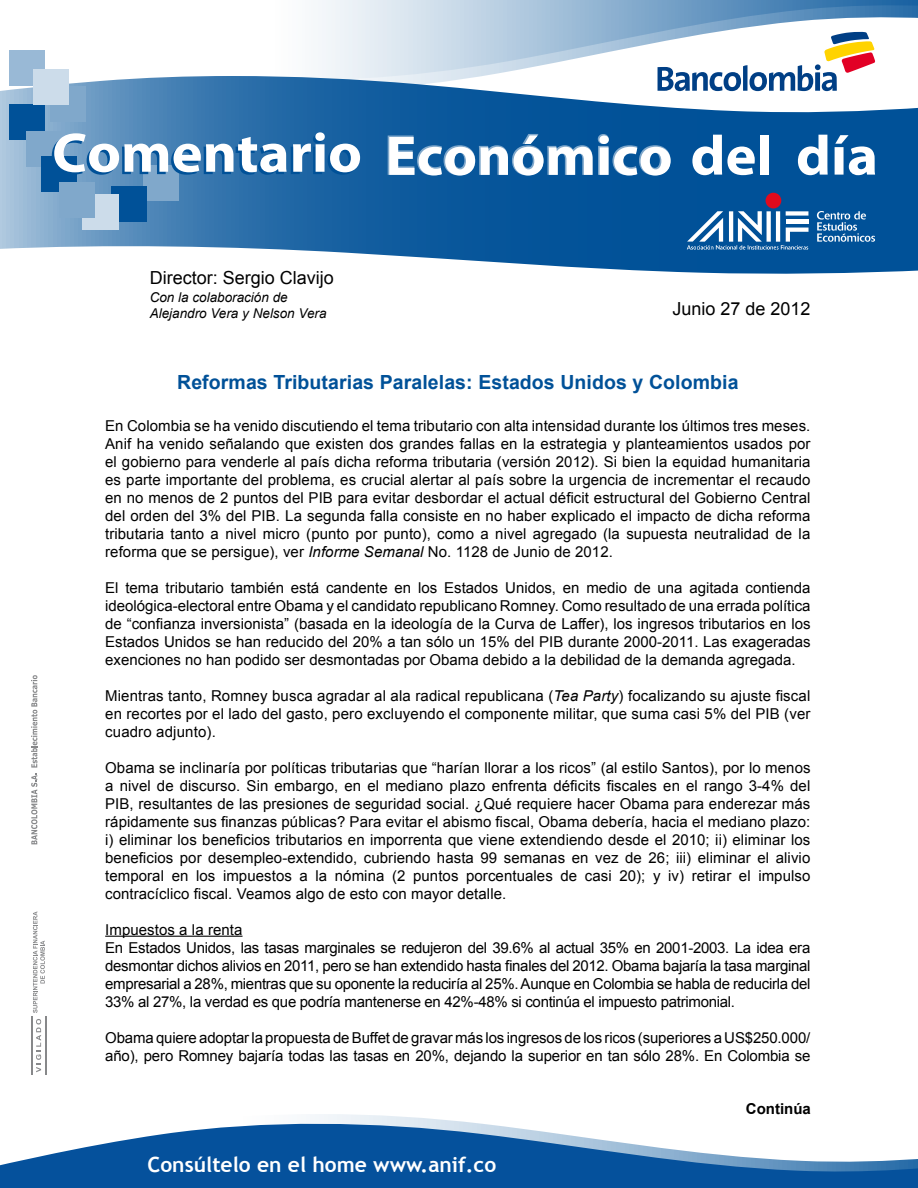
<style>
.page{position:relative;width:918px;height:1188px;background:#fff}
.page>*{position:absolute;margin:0;border:0;box-sizing:border-box;transform-origin:0 0}
.t1{font:700 21px "Trebuchet MS";color:#fff}
.t2{font:700 19.5px "Arial";letter-spacing:.005em;color:#005198}
.t3{font:18px "Arial";color:#000}
.t4{font:15px/18px "Arial";letter-spacing:-.01em;color:#000;text-align:justify}
.t5{font:700 15px "Arial";color:#000}
.t6{font:italic 13.5px/16.5px "Arial";color:#000}
.s1{font-style:italic}
</style>
<div class="page">
<svg style="left:318px;top:0;width:600px;height:76px"></svg>
<svg style="left:0;top:76px;width:828px;height:27px"></svg>
<svg style="left:0;top:103px;width:918px;height:171px"></svg>
<svg style="left:310px;top:1114px;width:121px;height:5px"></svg>
<svg style="left:658px;top:32px;width:217px;height:59px"></svg>
<svg style="left:817px;top:211px;width:58px;height:31px"></svg>
<div style="left:766px;top:193px;width:15px;height:15px;background:#e00a1d;border-radius:50%"></div>
<svg style="left:687px;top:211px;width:122px;height:39px"></svg>
<svg style="left:767px;top:211px;width:4px;height:31px"></svg>
<hr style="left:776px;top:211px;width:4px;height:31px;background:#fff">
<div style="left:143px;top:165px;width:36px;height:36px;background:#80a8cb"></div>
<div style="left:50px;top:86px;width:36px;height:36px;background:#80a8cb"></div>
<div style="left:9px;top:50px;width:36px;height:36px;background:#99b9d6"></div>
<div style="left:9px;top:104px;width:36px;height:36px;background:#005198"></div>
<div style="left:26px;top:131px;width:36px;height:36px;background:#80a8cb"></div>
<div style="left:41px;top:156px;width:36px;height:36px;background:#005198"></div>
<div style="left:111px;top:186px;width:36px;height:36px;background:#005198"></div>
<div style="left:83px;top:194px;width:36px;height:36px;background:#ccdcea"></div>
<div style="left:33px;top:69px;width:36px;height:36px;background:#ccdcea"></div>
<div style="left:59px;top:182px;width:36px;height:36px;background:#80a8cb"></div>
<svg style="left:52px;top:132px;width:308px;height:43px"></svg>
<svg style="left:387px;top:133px;width:284px;height:43px"></svg>
<div style="left:760px;top:138px;width:9px;height:40px;background:#005198"></div>
<svg style="left:692px;top:135px;width:63px;height:43px"></svg>
<div style="left:760px;top:135px;width:9px;height:40px;background:#fff"></div>
<svg style="left:798px;top:135px;width:30px;height:43px"></svg>
<svg style="left:835px;top:135px;width:40px;height:43px"></svg>
<svg style="left:0;top:1119px;width:918px;height:69px;fill:#05519c"></svg>
<svg style="left:31px;top:675px;width:6px;height:169px"></svg>
<hr style="left:31px;top:1016px;width:1px;height:59px;background:#87888a">
<hr style="left:45px;top:1016px;width:1px;height:59px;background:#87888a">
<svg style="left:36px;top:1019px;width:5px;height:53px"></svg>
<svg style="left:33px;top:911px;width:12px;height:102px"></svg>
<hr style="left:105px;top:936px;width:138px;height:1px;background:#000">
<p class="t3" style="left:150px;top:266px;width:186px">Director: Sergio Clavijo</p>
<p class="t6" style="left:150px;top:289px;width:178px">Con la colaboración de<br>Alejandro Vera y Nelson Vera</p>
<p class="t3" style="left:673px;top:297px;width:140px">Junio 27 de 2012</p>
<h2 class="t2" style="left:177px;top:370px;width:563px">Reformas Tributarias Paralelas: Estados Unidos y Colombia</h2>
<p class="t4" style="left:105px;top:417px;width:707px">En Colombia se ha venido discutiendo el tema tributario con alta intensidad durante los últimos tres meses.<br>Anif ha venido señalando que existen dos grandes fallas en la estrategia y planteamientos usados por el gobierno para venderle al país dicha reforma tributaria (versión 2012). Si bien la equidad humanitaria es parte importante del problema, es crucial alertar al país sobre la urgencia de incrementar el recaudo en no menos de 2 puntos del PIB para evitar desbordar el actual déficit estructural del Gobierno Central del orden del 3% del PIB. La segunda falla consiste en no haber explicado el impacto de dicha reforma tributaria tanto a nivel micro (punto por punto), como a nivel agregado (la supuesta neutralidad de la reforma que se persigue), ver <span class="s1">Informe Semanal</span> No. 1128 de Junio de 2012.</p>
<p class="t4" style="left:105px;top:579px;width:707px">El tema tributario también está candente en los Estados Unidos, en medio de una agitada contienda ideológica-electoral entre Obama y el candidato republicano Romney. Como resultado de una errada política de “confianza inversionista” (basada en la ideología de la Curva de Laffer), los ingresos tributarios en los Estados Unidos se han reducido del 20% a tan sólo un 15% del PIB durante 2000-2011. Las exageradas exenciones no han podido ser desmontadas por Obama debido a la debilidad de la demanda agregada.</p>
<p class="t4" style="left:105px;top:687px;width:707px">Mientras tanto, Romney busca agradar al ala radical republicana (<span class="s1">Tea Party</span>) focalizando su ajuste fiscal en recortes por el lado del gasto, pero excluyendo el componente militar, que suma casi 5% del PIB (ver cuadro adjunto).</p>
<p class="t4" style="left:105px;top:759px;width:707px">Obama se inclinaría por políticas tributarias que “harían llorar a los ricos” (al estilo Santos), por lo menos a nivel de discurso. Sin embargo, en el mediano plazo enfrenta déficits fiscales en el rango 3-4% del PIB, resultantes de las presiones de seguridad social. ¿Qué requiere hacer Obama para enderezar más rápidamente sus finanzas públicas? Para evitar el abismo fiscal, Obama debería, hacia el mediano plazo: i) eliminar los beneficios tributarios en imporrenta que viene extendiendo desde el 2010; ii) eliminar los beneficios por desempleo-extendido, cubriendo hasta 99 semanas en vez de 26; iii) eliminar el alivio temporal en los impuestos a la nómina (2 puntos porcentuales de casi 20); y iv) retirar el impulso contracíclico fiscal. Veamos algo de esto con mayor detalle.</p>
<p class="t4" style="left:105px;top:921px;width:707px;text-align:left">Impuestos a la renta<br>En Estados Unidos, las tasas marginales se redujeron del 39.6% al actual 35% en 2001-2003. La idea era desmontar dichos alivios en 2011, pero se han extendido hasta finales del 2012. Obama bajaría la tasa marginal empresarial a 28%, mientras que su oponente la reduciría al 25%. Aunque en Colombia se habla de reducirla del 33% al 27%, la verdad es que podría mantenerse en 42%-48% si continúa el impuesto patrimonial.</p>
<p class="t4" style="left:105px;top:1029px;width:707px">Obama quiere adoptar la propuesta de Buffet de gravar más los ingresos de los ricos (superiores a US$250.000/ año), pero Romney bajaría todas las tasas en 20%, dejando la superior en tan sólo 28%. En Colombia se</p>
<p class="t5" style="left:746px;top:1099px;width:66px">Continúa</p>
<h1 class="t1" style="left:148px;top:1152px;width:350px">Consúltelo en el home www.anif.co</h1>
</div>
